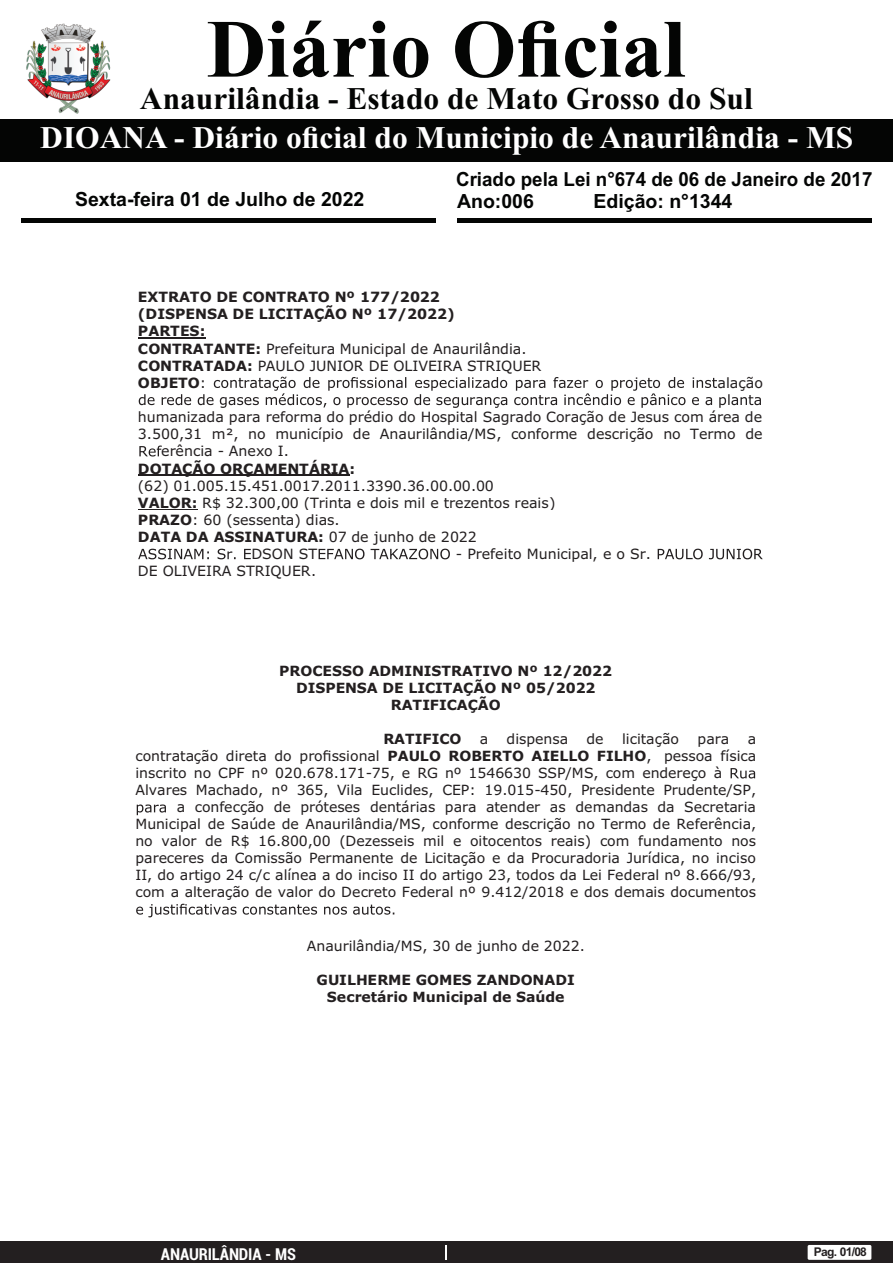
<style>
.page{position:relative;width:893px;height:1263px;background:#fff}
.page>*{position:absolute;margin:0;border:0;box-sizing:border-box;transform-origin:0 0}
.t1{font:700 82.5px "Times New Roman";color:#040504}
.t2{font:700 31.5px "Times New Roman";color:#fff}
.t3{font:700 31.5px "Times New Roman";color:#040504}
.t4{font:700 19.5px "Arial";color:#040504}
.t5{font:700 19.5px "Arial";color:#040504;scale:.96 1}
.t6{font:700 condensed 16.5px "Roboto";letter-spacing:-.01em;color:#fff}
.t7{font:14.1px "Verdana";color:#231f20}
.t8{font:700 14.1px/17.1px "Verdana";color:#231f20;text-align:center}
.t9{font:700 12px "Arial";letter-spacing:-.055em;color:#231f20}
.s1{font-weight:400}
.s2{font-weight:700}
</style>
<div class="page">
<div style="left:0;top:1242px;width:893px;height:21px;background:#231f20"></div>
<svg style="left:446px;top:1245px;width:1px;height:15px"></svg>
<div style="left:808px;top:1245px;width:63px;height:15px;background:#fff;border-radius:2px"></div>
<div style="left:0;top:119px;width:893px;height:42px;background:#040504"></div>
<hr style="left:21px;top:218px;width:415px;height:4px;background:#040504">
<hr style="left:457px;top:218px;width:415px;height:4px;background:#040504">
<img style="left:26px;top:23px;width:85px;height:91px">
<hr style="left:138px;top:337px;width:67px;height:2px;background:#231f20">
<svg style="left:139px;top:377px;width:622px;height:31px"></svg>
<svg style="left:139px;top:445px;width:23px;height:11px"></svg>
<hr style="left:138px;top:475px;width:211px;height:1px;background:#231f20">
<hr style="left:138px;top:509px;width:60px;height:1px;background:#231f20">
<svg style="left:138px;top:549px;width:71px;height:10px"></svg>
<svg style="left:218px;top:549px;width:33px;height:10px"></svg>
<svg style="left:319px;top:549px;width:131px;height:10px"></svg>
<svg style="left:658px;top:549px;width:105px;height:10px"></svg>
<svg style="left:731px;top:768px;width:24px;height:10px"></svg>
<svg style="left:137px;top:804px;width:29px;height:11px"></svg>
<svg style="left:136px;top:904px;width:258px;height:13px"></svg>
<h1 class="t1" style="left:207px;top:21px;width:480px">Diário Oficial</h1>
<h2 class="t3" style="left:140px;top:88px;width:614px">Anaurilândia - Estado de Mato Grosso do Sul</h2>
<h2 class="t2" style="left:40px;top:126px;width:814px">DIOANA - Diário oficial do Municipio de Anaurilândia - MS</h2>
<h3 class="t5" style="left:456px;top:172px;width:435px">Criado pela Lei n°674 de 06 de Janeiro de 2017</h3>
<h3 class="t4" style="left:75px;top:192px;width:291px">Sexta-feira 01 de Julho de 2022</h3>
<h3 class="t4" style="left:457px;top:193px;width:78px">Ano:006</h3>
<h3 class="t4" style="left:593px;top:193px;width:140px">Edição: n°1344</h3>
<p class="t8" style="left:138px;top:290px;width:405px;text-align:left">EXTRATO DE CONTRATO Nº 177/2022<br>(DISPENSA DE LICITAÇÃO Nº 17/2022)<br>PARTES:<br>CONTRATANTE: <span class="s1">Prefeitura Municipal de Anaurilândia.<br></span>CONTRATADA: <span class="s1">PAULO JUNIOR DE OLIVEIRA STRIQUER<br></span>OBJETO<span class="s1">:</span></p>
<p class="t7" style="left:718px;top:377px;width:47px">alação</p>
<p class="t7" style="left:138px;top:411px;width:626px">humanizada para reforma do prédio do Hospital Sagrado Coração de Jesus com área de</p>
<p class="t7" style="left:138px;top:428px;width:626px">3.500,31 m², no município de Anaurilândia/MS, conforme descrição no Termo de</p>
<p class="t7" style="left:161px;top:446px;width:129px">erência - Anexo I.</p>
<p class="t8" style="left:138px;top:461px;width:219px">DOTAÇÃO ORÇAMENTÁRIA:</p>
<p class="t7" style="left:138px;top:480px;width:357px">(62) 01.005.15.451.0017.2011.3390.36.00.00.00</p>
<p class="t7" style="left:138px;top:497px;width:419px"><span class="s2">VALOR:</span> R$ 32.300,00 (Trinta e dois mil e trezentos reais)</p>
<p class="t7" style="left:138px;top:514px;width:203px"><span class="s2">PRAZO</span>: 60 (sessenta) dias.</p>
<p class="t8" style="left:138px;top:529px;width:340px">DATA DA ASSINATURA: <span class="s1">07 de junho de 2022</span></p>
<p class="t7" style="left:251px;top:548px;width:67px">DSON ST</p>
<p class="t7" style="left:456px;top:548px;width:197px">- Prefeito Municipal, e o Sr.</p>
<p class="t7" style="left:138px;top:565px;width:180px">DE OLIVEIRA STRIQUER.</p>
<p class="t8" style="left:279px;top:664px;width:334px">PROCESSO ADMINISTRATIVO Nº 12/2022<br>DISPENSA DE LICITAÇÃO Nº 05/2022<br>RATIFICAÇÃO</p>
<p class="t8" style="left:383px;top:732px;width:79px">RATIFICO</p>
<p class="t7" style="left:480px;top:733px;width:10px">a</p>
<p class="t7" style="left:507px;top:733px;width:63px">dispensa</p>
<p class="t7" style="left:587px;top:733px;width:19px">de</p>
<p class="t7" style="left:622px;top:733px;width:58px">licitação</p>
<p class="t7" style="left:697px;top:733px;width:33px">para</p>
<p class="t7" style="left:748px;top:733px;width:10px">a</p>
<p class="t7" style="left:135px;top:750px;width:622px">contratação direta do profissional <span class="s2">PAULO ROBERTO AIELLO FILHO</span>, pessoa física</p>
<p class="t7" style="left:135px;top:767px;width:588px">inscrito no CPF nº 020.678.171-75, e RG nº 1546630 SSP/MS, com endereço à</p>
<p class="t7" style="left:135px;top:784px;width:622px">Alvares Machado, nº 365, Vila Euclides, CEP: 19.015-450, Presidente Prudente/SP,</p>
<p class="t7" style="left:177px;top:801px;width:581px">a confecção de próteses dentárias para atender as demandas da Secretaria</p>
<p class="t7" style="left:135px;top:818px;width:622px">Municipal de Saúde de Anaurilândia/MS, conforme descrição no Termo de Referência,</p>
<p class="t7" style="left:135px;top:836px;width:622px">no valor de R$ 16.800,00 (Dezesseis mil e oitocentos reais) com fundamento nos</p>
<p class="t7" style="left:135px;top:853px;width:622px">pareceres da Comissão Permanente de Licitação e da Procuradoria Jurídica, no inciso</p>
<p class="t7" style="left:135px;top:870px;width:622px">II, do artigo 24 c/c alínea a do inciso II do artigo 23, todos da Lei Federal nº 8.666/93,</p>
<p class="t7" style="left:135px;top:887px;width:622px">com a alteração de valor do Decreto Federal nº 9.412/2018 e dos demais documentos</p>
<p class="t7" style="left:307px;top:940px;width:279px">Anaurilândia/MS, 30 de junho de 2022.</p>
<p class="t8" style="left:317px;top:973px;width:260px">GUILHERME GOMES ZANDONADI<br>Secretário Municipal de Saúde</p>
<p class="t6" style="left:161px;top:1247px;width:136px">ANAURILÂNDIA - MS</p>
<p class="t9" style="left:814px;top:1247px;width:55px">Pag. 01/08</p>
</div>
